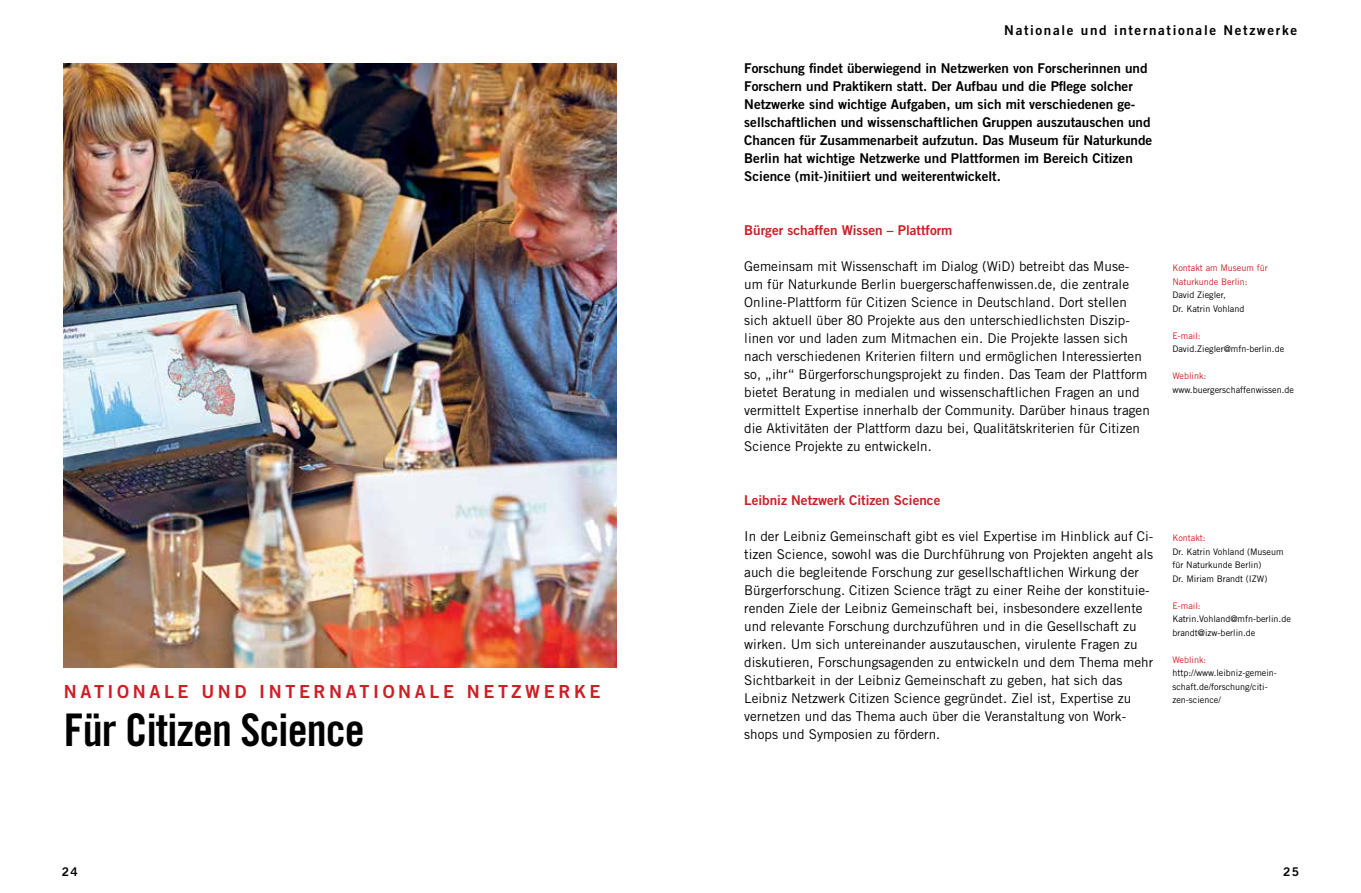
<style>
.page{position:relative;width:1361px;height:893px;background:#fff}
.page>*{position:absolute;margin:0;border:0;box-sizing:border-box;transform-origin:0 0}
.t1{font:45px "Trade Gothic LT Std Bd Cn 20";letter-spacing:-.02em;color:#000}
.t2{font:18px "Trade Gothic LT Std Bd 2";letter-spacing:.2em;color:#ca2026}
.t3{font:13.5px/18px "Trade Gothic LT Std";color:#000}
.t4{font:13.5px/18px "Trade Gothic LT Std Bd 2";color:#000}
.t5{font:13.5px "Trade Gothic LT Std Bd 2";color:#ca2026}
.t6{font:13.5px "Trade Gothic LT Std Bd 2";letter-spacing:.12em;color:#000}
.t7{font:12px "Trade Gothic LT Std Bd 2";color:#000}
.t8{font:9px/13.5px "Trade Gothic LT Std";color:#000}
.t9{font:9px/13.5px "Trade Gothic LT Std";color:#ca2026}
</style>
<div class="page">
<img style="left:64px;top:64px;width:553px;height:603px">
<p class="t6" style="left:1004px;top:22px;width:294px">Nationale und internationale Netzwerke</p>
<h2 class="t2" style="left:64px;top:681px;width:538px">NATIONALE UND INTERNATIONALE NETZWERKE</h2>
<h1 class="t1" style="left:64px;top:703px;width:303px">Für Citizen Science</h1>
<p class="t4" style="left:744px;top:59px;width:409px">Forschung findet überwiegend in Netzwerken von Forscherinnen und Forschern und Praktikern statt. Der Aufbau und die Pflege solcher Netzwerke sind wichtige Aufgaben, um sich mit verschiedenen ge&shy;sellschaftlichen und wissenschaftlichen Gruppen auszutauschen und Chancen für Zusammenarbeit aufzutun. Das Museum für Naturkunde Berlin hat wichtige Netzwerke und Plattformen im Bereich Citizen Science (mit-)initiiert und weiterentwickelt.</p>
<p class="t5" style="left:744px;top:222px;width:210px">Bürger schaffen Wissen – Plattform</p>
<p class="t3" style="left:744px;top:257px;width:407px">Gemeinsam mit Wissenschaft im Dialog (WiD) betreibt das Muse&shy;um für Naturkunde Berlin buergerschaffenwissen.de, die zentrale Online-Plattform für Citizen Science in Deutschland. Dort stellen sich aktuell über 80 Projekte aus den unterschiedlichsten Diszip&shy;linen vor und laden zum Mitmachen ein. Die Projekte lassen sich nach verschiedenen Kriterien filtern und ermöglichen Interessierten so, „ihr“ Bürgerforschungsprojekt zu finden. Das Team der Plattform bietet Beratung in medialen und wissenschaftlichen Fragen an und vermittelt Expertise innerhalb der Community. Darüber hinaus tragen die Aktivitäten der Plattform dazu bei, Qualitätskriterien für Citizen Science Projekte zu entwickeln.</p>
<p class="t5" style="left:744px;top:492px;width:198px">Leibniz Netzwerk Citizen Science</p>
<p class="t3" style="left:744px;top:527px;width:411px">In der Leibniz Gemeinschaft gibt es viel Expertise im Hinblick auf Ci&shy;tizen Science, sowohl was die Durchführung von Projekten angeht als auch die begleitende Forschung zur gesellschaftlichen Wirkung der Bürgerforschung. Citizen Science trägt zu einer Reihe der konstituie&shy;renden Ziele der Leibniz Gemeinschaft bei, insbesondere exzellente und relevante Forschung durchzuführen und in die Gesellschaft zu wirken. Um sich untereinander auszutauschen, virulente Fragen zu diskutieren, Forschungsagenden zu entwickeln und dem Thema mehr Sichtbarkeit in der Leibniz Gemeinschaft zu geben, hat sich das Leibniz Netzwerk Citizen Science gegründet. Ziel ist, Expertise zu vernetzen und das Thema auch über die Veranstaltung von Work&shy;shops und Symposien zu fördern.</p>
<p class="t9" style="left:1172px;top:261px;width:97px">Kontakt am Museum für<br>Naturkunde Berlin:</p>
<p class="t8" style="left:1172px;top:288px;width:73px">David Ziegler,<br>Dr. Katrin Vohland</p>
<p class="t9" style="left:1172px;top:329px;width:30px">E-mail:</p>
<p class="t8" style="left:1172px;top:342px;width:113px">David.Ziegler@mfn-berlin.de</p>
<p class="t9" style="left:1172px;top:369px;width:35px">Weblink:</p>
<p class="t8" style="left:1172px;top:383px;width:123px">www.buergerschaffenwissen.de</p>
<p class="t9" style="left:1172px;top:531px;width:35px">Kontakt:</p>
<p class="t8" style="left:1172px;top:545px;width:113px">Dr. Katrin Vohland (Museum für Naturkunde Berlin)<br>Dr. Miriam Brandt (IZW)</p>
<p class="t9" style="left:1172px;top:599px;width:30px">E-mail:</p>
<p class="t8" style="left:1172px;top:612px;width:120px">Katrin.Vohland@mfn-berlin.de brandt@izw-berlin.de</p>
<p class="t9" style="left:1172px;top:653px;width:35px">Weblink:</p>
<p class="t8" style="left:1172px;top:666px;width:106px">http://www.leibniz-gemein&shy;schaft.de/forschung/citi-</p>
<p class="t8" style="left:1172px;top:693px;width:50px">zen-science/</p>
<p class="t7" style="left:62px;top:864px;width:18px">24</p>
<p class="t7" style="left:1283px;top:864px;width:18px">25</p>
</div>
